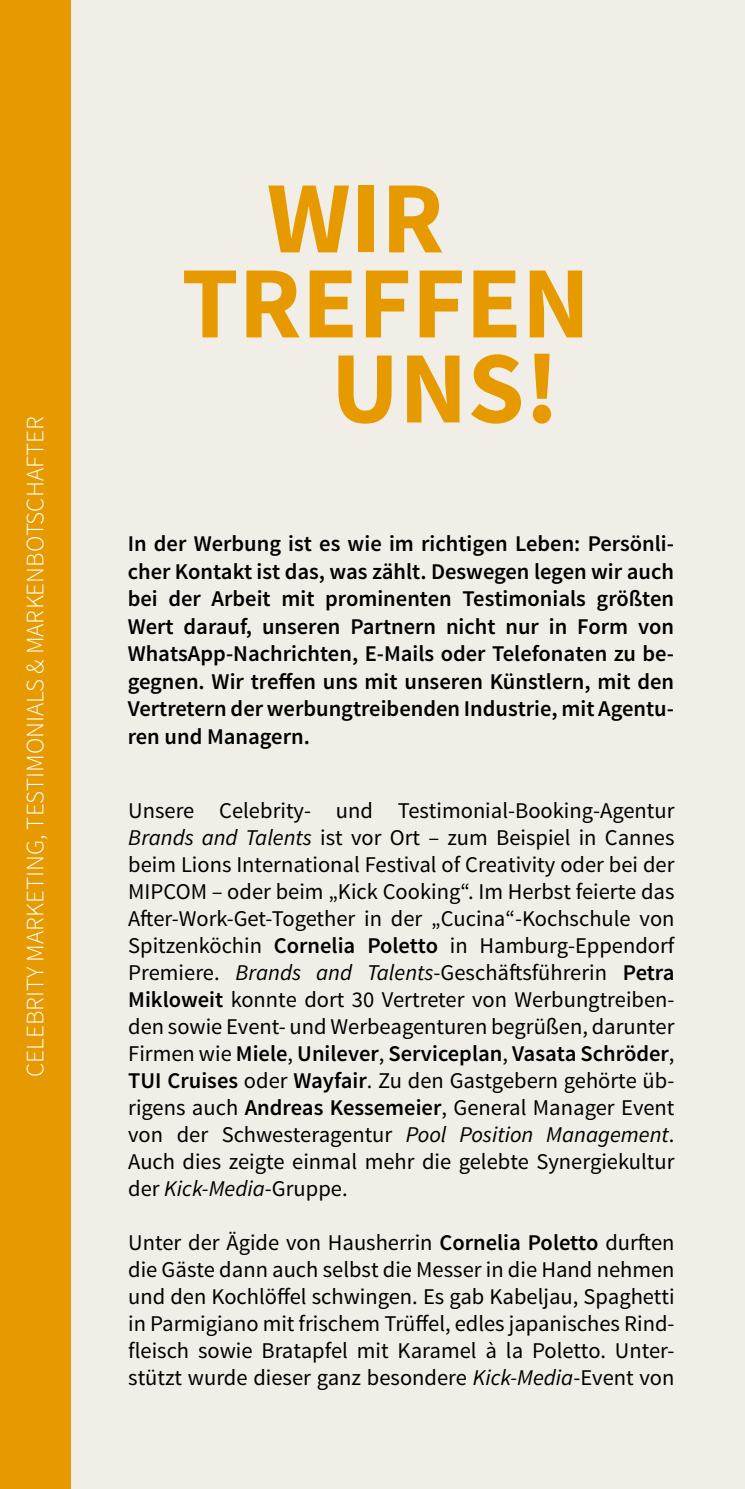
<style>
.page{position:relative;width:745px;height:1489px;background:#fff}
.page>*{position:absolute;margin:0;border:0;box-sizing:border-box;transform-origin:0 0}
.t1{font:700 102.5px "Source Sans Pro";color:#e69a00}
.t2{font:300 25px "Source Sans Pro";color:#fff}
.t3{font:22.5px/27px "Source Sans Pro";color:#000;text-align:justify}
.t4{font:600 22.5px/27.5px "Source Sans Pro";color:#000;text-align:justify}
.s1{font-style:italic}
.s2{font-weight:600}
</style>
<div class="page">
<div style="left:0;top:0;width:744px;height:1488px;background:#f0eee6"></div>
<div style="left:0;top:0;width:71px;height:1488px;background:#e69a00"></div>
<p class="t2" style="left:20px;top:1076px;width:662px;rotate:-90deg">CELEBRITY MARKETING, TESTIMONIALS &amp; MARKENBOTSCHAFTER</p>
<h1 class="t1" style="left:267px;top:152px;width:179px">WIR</h1>
<h1 class="t1" style="left:181px;top:237px;width:410px">TREFFEN</h1>
<h1 class="t1" style="left:331px;top:322px;width:230px">UNS!</h1>
<p class="t4" style="left:128px;top:531px;width:547px">In der Werbung ist es wie im richtigen Leben: Persönli&shy;cher Kontakt ist das, was zählt. Deswegen legen wir auch bei der Arbeit mit prominenten Testimonials größten Wert darauf, unseren Partnern nicht nur in Form von WhatsApp-Nachrichten, E-Mails oder Telefonaten zu be&shy;gegnen. Wir treffen uns mit unseren Künstlern, mit den Vertretern der werbungtreibenden Industrie, mit Agentu&shy;ren und Managern.</p>
<p class="t3" style="left:128px;top:797px;width:547px">Unsere Celebrity- und Testimonial-Booking-Agentur <span class="s1">Brands and Talents</span> ist vor Ort – zum Beispiel in Cannes beim Lions International Festival of Creativity oder bei der MIPCOM – oder beim „Kick Cooking“. Im Herbst feierte das After-Work-Get-Together in der „Cucina“-Kochschule von Spitzenköchin <span class="s2">Cornelia Poletto</span> in Hamburg-Eppendorf Premiere. <span class="s1">Brands and Talents</span>-Geschäftsführerin <span class="s2">Petra Mikloweit</span> konnte dort 30 Vertreter von Werbungtreiben&shy;den sowie Event- und Werbeagenturen begrüßen, darunter Firmen wie <span class="s2">Miele</span>, <span class="s2">Unilever</span>, <span class="s2">Serviceplan</span>, <span class="s2">Vasata Schröder</span>, <span class="s2">TUI Cruises</span> oder <span class="s2">Wayfair</span>. Zu den Gastgebern gehörte üb&shy;rigens auch <span class="s2">Andreas Kessemeier</span>, General Manager Event von der Schwesteragentur <span class="s1">Pool Position Management</span>.<br>Auch dies zeigte einmal mehr die gelebte Synergiekultur der <span class="s1">Kick-Media</span>-Gruppe.</p>
<p class="t3" style="left:128px;top:1229px;width:547px">Unter der Ägide von Hausherrin <span class="s2">Cornelia Poletto</span> durften die Gäste dann auch selbst die Messer in die Hand nehmen und den Kochlöffel schwingen. Es gab Kabeljau, Spaghetti in Parmigiano mit frischem Trüffel, edles japanisches Rind&shy;fleisch sowie Bratapfel mit Karamel à la Poletto. Unter&shy;stützt wurde dieser ganz besondere <span class="s1">Kick-Media</span>-Event von</p>
</div>
